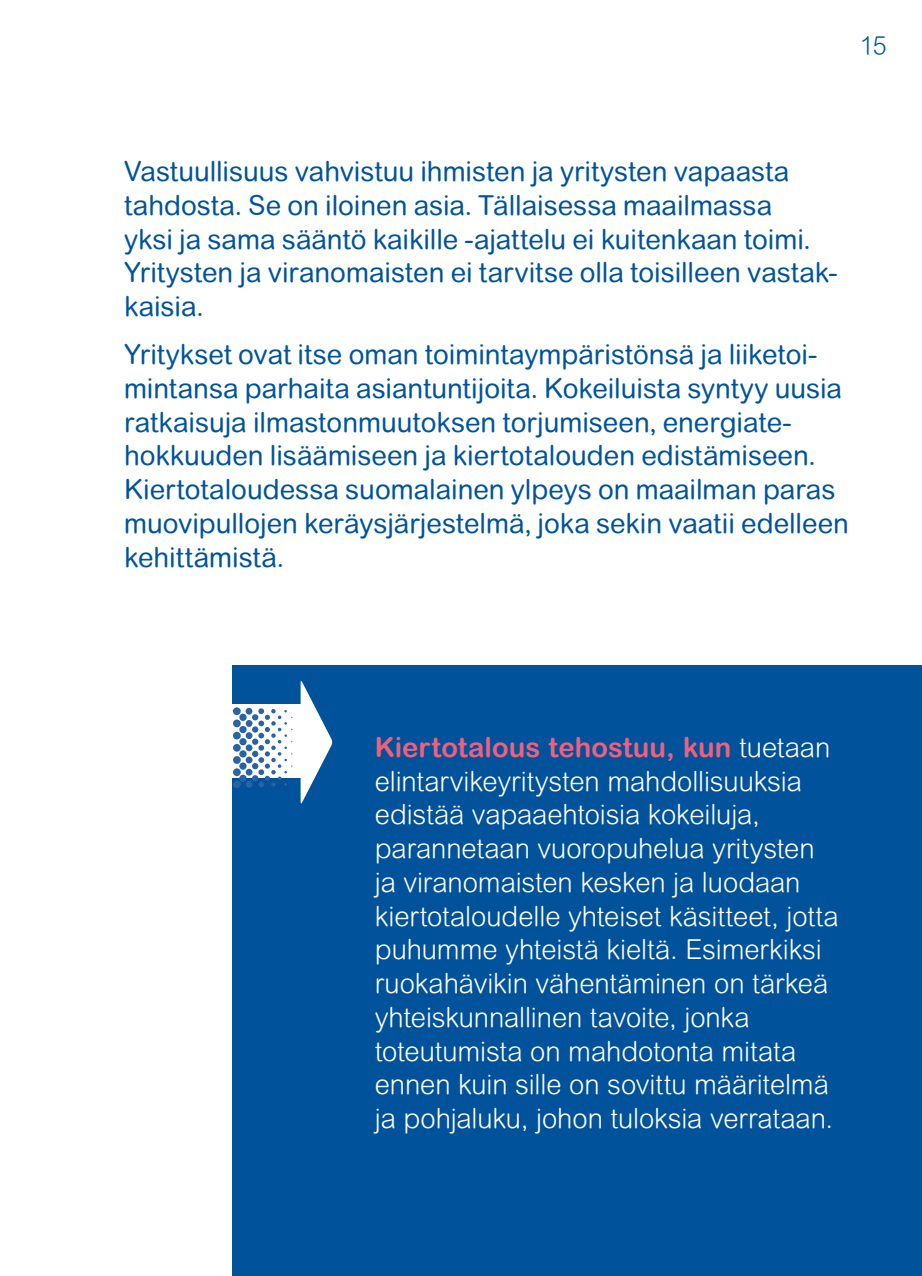
<style>
.page{position:relative;width:922px;height:1276px;background:#fff}
.page>*{position:absolute;margin:0;border:0;box-sizing:border-box;transform-origin:0 0}
.t1{font:27.5px/33.8px "Arial Rounded MT Pro";color:#00539b}
.t2{font:300 27.5px/33.8px "Arial Rounded MT Pro";letter-spacing:-.005em;color:#fff}
.t3{font:300 25px "Arial Rounded MT Pro";color:#00539b}
.s1{font-weight:700;color:#f0607c}
</style>
<div class="page">
<div style="left:233px;top:665px;width:688px;height:611px;background:#00539b"></div>
<svg style="left:300px;top:681px;width:33px;height:123px"></svg>
<div style="left:171px;top:705px;width:135px;height:73px;background:#fff"></div>
<div style="left:233px;top:780px;width:8px;height:8px;background:#2962a5;border-radius:50%"></div>
<div style="left:233px;top:768px;width:8px;height:8px;background:#2962a5;border-radius:50%"></div>
<div style="left:233px;top:756px;width:8px;height:8px;background:#2962a5;border-radius:50%"></div>
<div style="left:233px;top:744px;width:8px;height:7px;background:#2962a5;border-radius:50%"></div>
<div style="left:233px;top:732px;width:8px;height:7px;background:#2962a5;border-radius:50%"></div>
<div style="left:233px;top:719px;width:8px;height:8px;background:#2962a5;border-radius:50%"></div>
<div style="left:233px;top:707px;width:7px;height:8px;background:#2962a5;border-radius:50%"></div>
<div style="left:239px;top:713px;width:7px;height:8px;background:#2962a5;border-radius:50%"></div>
<div style="left:239px;top:726px;width:7px;height:7px;background:#2962a5;border-radius:50%"></div>
<div style="left:239px;top:738px;width:7px;height:7px;background:#2962a5;border-radius:50%"></div>
<div style="left:239px;top:774px;width:7px;height:8px;background:#2962a5;border-radius:50%"></div>
<div style="left:239px;top:750px;width:7px;height:7px;background:#2962a5;border-radius:50%"></div>
<div style="left:239px;top:762px;width:7px;height:8px;background:#2962a5;border-radius:50%"></div>
<svg style="left:245px;top:756px;width:7px;height:7px"></svg>
<div style="left:245px;top:769px;width:7px;height:6px;background:#2962a5;border-radius:50%"></div>
<div style="left:245px;top:744px;width:7px;height:7px;background:#2962a5;border-radius:50%"></div>
<div style="left:245px;top:781px;width:7px;height:7px;background:#2962a5;border-radius:50%"></div>
<div style="left:245px;top:732px;width:7px;height:7px;background:#2962a5;border-radius:50%"></div>
<div style="left:245px;top:720px;width:7px;height:7px;background:#2962a5;border-radius:50%"></div>
<div style="left:245px;top:708px;width:7px;height:6px;background:#2962a5;border-radius:50%"></div>
<svg style="left:252px;top:708px;width:40px;height:79px"></svg>
<p class="t3" style="left:859px;top:31px;width:28px">15</p>
<p class="t1" style="left:124px;top:156px;width:715px">Vastuullisuus vahvistuu ihmisten ja yritysten vapaasta tahdosta. Se on iloinen asia. Tällaisessa maailmassa<br>yksi ja sama sääntö kaikille -ajattelu ei kuitenkaan toimi.<br>Yritysten ja viranomaisten ei tarvitse olla toisilleen vastak&shy;kaisia.</p>
<p class="t1" style="left:124px;top:338px;width:726px">Yritykset ovat itse oman toimintaympäristönsä ja liiketoi&shy;mintansa parhaita asiantuntijoita. Kokeiluista syntyy uusia ratkaisuja ilmastonmuutoksen torjumiseen, energiate&shy;hokkuuden lisäämiseen ja kiertotalouden edistämiseen.<br>Kiertotaloudessa suomalainen ylpeys on maailman paras muovipullojen keräysjärjestelmä, joka sekin vaatii edelleen kehittämistä.</p>
<p class="t2" style="left:375px;top:731px;width:465px"><span class="s1">Kiertotalous tehostuu, kun</span> tuetaan elintarvikeyritysten mahdollisuuksia edistää vapaaehtoisia kokeiluja, parannetaan vuoropuhelua yritysten ja viranomaisten kesken ja luodaan kiertotaloudelle yhteiset käsitteet, jotta puhumme yhteistä kieltä. Esimerkiksi ruokahävikin vähentäminen on tärkeä yhteiskunnallinen tavoite, jonka toteutumista on mahdotonta mitata ennen kuin sille on sovittu määritelmä ja pohjaluku, johon tuloksia verrataan.</p>
</div>
